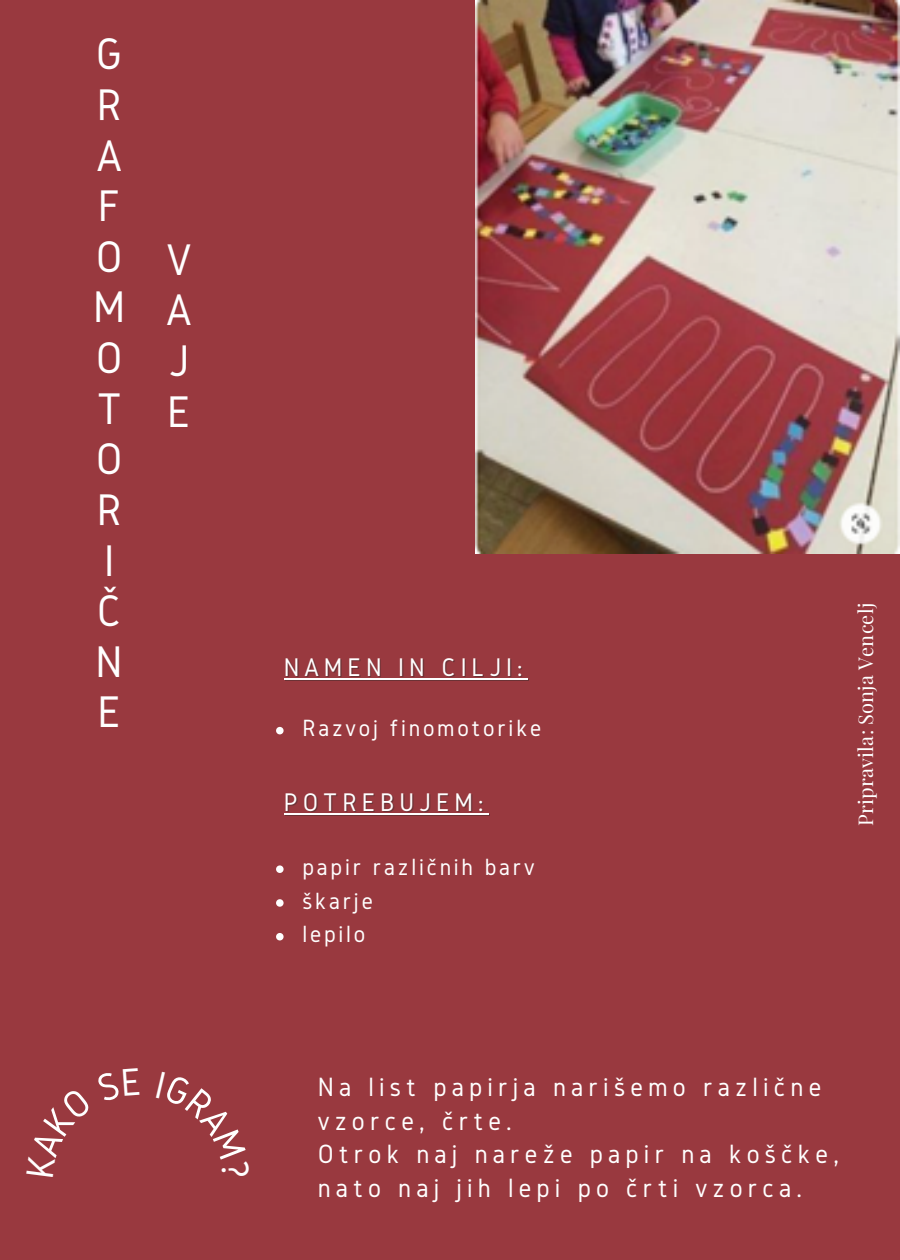
<style>
.page{position:relative;width:900px;height:1260px;background:#99393f}
.page>*{position:absolute;margin:0;border:0;box-sizing:border-box;transform-origin:0 0}
.t1{font:46px "Gidole";color:#fff}
.t2{font:27.5px "Gidole";letter-spacing:.19em;color:#fff}
.t3{font:26.5px "Gidole";letter-spacing:.19em;color:#fff}
.t4{font:24.5px "Gidole";letter-spacing:.115em;color:#fff}
.t5{font:20px "Playfair Display";letter-spacing:.01em;color:#fff}
</style>
<div class="page">
<img style="left:476px;top:0;width:423px;height:553px">
<svg style="left:276px;top:727px;width:8px;height:7px"></svg>
<hr style="left:285px;top:679px;width:244px;height:2px;background:#6b3235">
<hr style="left:284px;top:678px;width:243px;height:2px;background:#fff">
<hr style="left:285px;top:814px;width:205px;height:2px;background:#282828;opacity:.4">
<hr style="left:284px;top:813px;width:204px;height:1px;background:#fff">
<svg style="left:276px;top:865px;width:8px;height:8px"></svg>
<svg style="left:276px;top:899px;width:8px;height:8px"></svg>
<svg style="left:276px;top:933px;width:8px;height:7px"></svg>
<p class="t1" style="left:96px;top:29px;width:28px">G</p>
<p class="t1" style="left:97px;top:79px;width:26px">R</p>
<p class="t1" style="left:97px;top:130px;width:27px">A</p>
<p class="t1" style="left:98px;top:181px;width:24px">F</p>
<p class="t1" style="left:96px;top:231px;width:28px">O</p>
<p class="t1" style="left:93px;top:282px;width:34px">M</p>
<p class="t1" style="left:96px;top:332px;width:28px">O</p>
<p class="t1" style="left:97px;top:383px;width:26px">T</p>
<p class="t1" style="left:96px;top:434px;width:28px">O</p>
<p class="t1" style="left:97px;top:484px;width:26px">R</p>
<p class="t1" style="left:104px;top:535px;width:12px">I</p>
<p class="t1" style="left:97px;top:586px;width:26px">Č</p>
<p class="t1" style="left:96px;top:636px;width:29px">N</p>
<p class="t1" style="left:97px;top:687px;width:25px">E</p>
<p class="t1" style="left:166px;top:234px;width:27px">V</p>
<p class="t1" style="left:166px;top:285px;width:27px">A</p>
<p class="t1" style="left:169px;top:335px;width:22px">J</p>
<p class="t1" style="left:167px;top:386px;width:25px">E</p>
<p class="t3" style="left:284px;top:653px;width:240px">NAMEN IN CILJI:</p>
<p class="t4" style="left:302px;top:715px;width:240px">Razvoj finomotorike</p>
<p class="t3" style="left:284px;top:787px;width:201px">POTREBUJEM:</p>
<p class="t4" style="left:302px;top:853px;width:234px">papir različnih barv</p>
<p class="t4" style="left:302px;top:887px;width:72px">škarje</p>
<p class="t4" style="left:302px;top:921px;width:64px">lepilo</p>
<p class="t5" style="left:851px;top:826px;width:225px;rotate:-90deg">Pripravila: Sonja Vencelj</p>
<p class="t2" style="left:318px;top:1072px;width:505px">Na list papirja narišemo različne</p>
<p class="t2" style="left:318px;top:1105px;width:196px">vzorce, črte.</p>
<p class="t2" style="left:318px;top:1139px;width:523px">Otrok naj nareže papir na koščke,</p>
<p class="t2" style="left:318px;top:1173px;width:486px">nato naj jih lepi po črti vzorca.</p>
</div>
